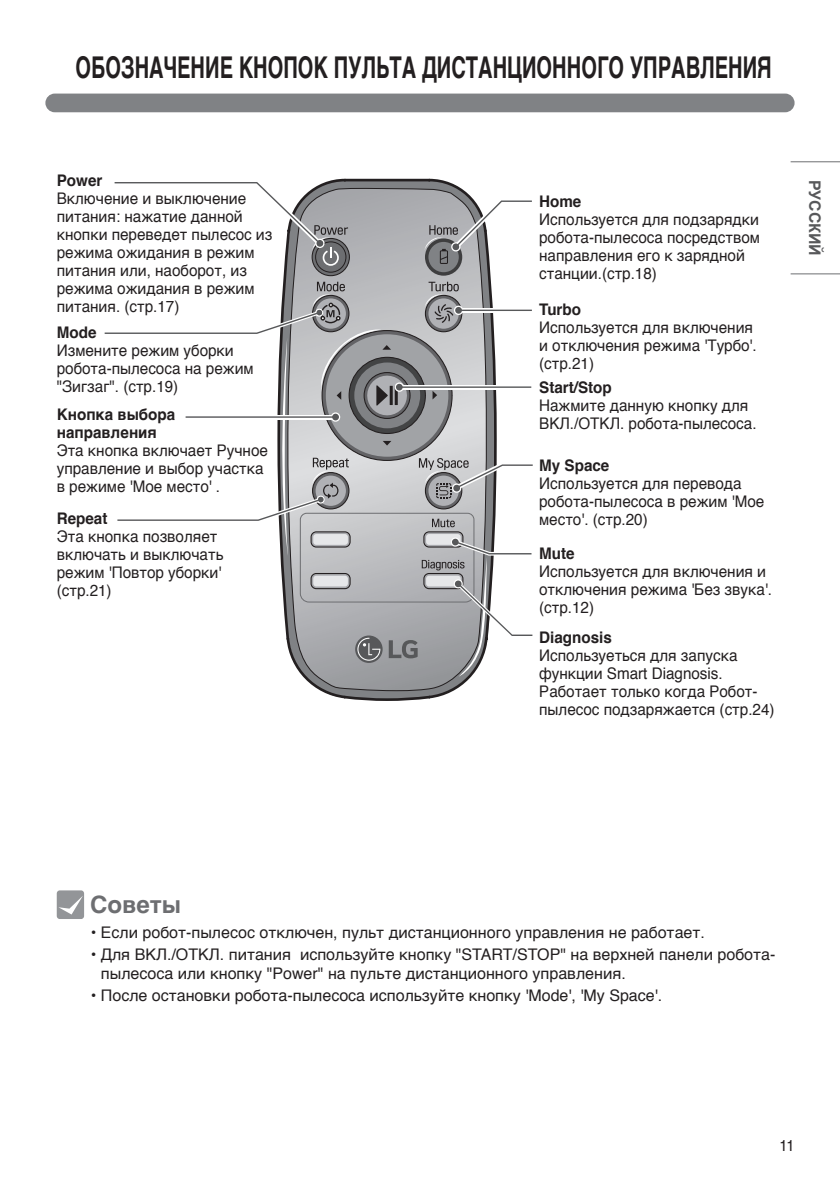
<style>
.page{position:relative;width:840px;height:1191px;background:#fff}
.page>*{position:absolute;margin:0;border:0;box-sizing:border-box;transform-origin:0 0}
.t1{font:700 30px "Helvetica";color:#231f20;scale:.67 1}
.t2{font:700 24px "Helvetica";color:#6d6e71}
.t3{font:16px/18px "Helvetica";color:#231f20;scale:.95 1}
.t4{font:16px/19.2px "Helvetica";color:#231f20}
.t5{font:700 16px/18px "Helvetica";color:#231f20;scale:.95 1}
.t6{font:700 16px "Arial";color:#57585a}
.t7{font:16px "Helvetica";color:#231f20;scale:.9 1}
</style>
<div class="page">
<div style="left:45px;top:94px;width:749px;height:18px;background:#808285;border-radius:9px"></div>
<hr style="left:790px;top:161px;width:49px;height:1px;background:#6d6e71">
<hr style="left:790px;top:273px;width:49px;height:1px;background:#6d6e71">
<div style="left:57px;top:890px;width:27px;height:29px;background:#939598;border-radius:3px"></div>
<svg style="left:59px;top:896px;width:24px;height:18px"></svg>
<svg style="left:302px;top:264px;width:189px;height:437px"></svg>
<svg style="left:283px;top:179px;width:205px;height:103px;background:#a9aaad"></svg>
<svg style="left:425px;top:238px;width:37px;height:38px"></svg>
<div style="left:428px;top:242px;width:30px;height:30px;background:#808285;border-radius:15px"></div>
<svg style="left:312px;top:238px;width:37px;height:38px"></svg>
<div style="left:311px;top:238px;width:39px;height:38px;border:1px solid #231f20;border-radius:19px"></div>
<svg style="left:424px;top:199px;width:108px;height:65px"></svg>
<svg style="left:114px;top:181px;width:234px;height:91px"></svg>
<svg style="left:104px;top:282px;width:429px;height:394px"></svg>
<h1 class="t1" style="left:75px;top:43px;width:1040px">ОБОЗНАЧЕНИЕ КНОПОК ПУЛЬТА ДИСТАНЦИОННОГО УПРАВЛЕНИЯ</h1>
<p class="t5" style="left:57px;top:172px;width:50px">Power</p>
<p class="t3" style="left:57px;top:190px;width:228px">Включение и выключение питания: нажатие данной кнопки переведет пылесос из режима ожидания в режим питания или, наоборот, из режима ожидания в режим питания. (стр.17)</p>
<p class="t5" style="left:539px;top:193px;width:46px">Home</p>
<p class="t3" style="left:539px;top:211px;width:234px">Используется для подзарядки робота-пылесоса посредством направления его к зарядной станции.(стр.18)</p>
<p class="t5" style="left:539px;top:300px;width:46px">Turbo</p>
<p class="t3" style="left:539px;top:318px;width:230px">Используется для включения и отключения режима 'Турбо'. (стр.21)</p>
<p class="t5" style="left:539px;top:379px;width:78px">Start/Stop</p>
<p class="t3" style="left:539px;top:397px;width:230px">Нажмите данную кнопку для<br>ВКЛ./ОТКЛ. робота-пылесоса.</p>
<p class="t5" style="left:539px;top:456px;width:75px">My Space</p>
<p class="t3" style="left:539px;top:474px;width:238px">Используется для перевода робота-пылесоса в режим 'Мое место'. (стр.20)</p>
<p class="t5" style="left:539px;top:544px;width:39px">Mute</p>
<p class="t3" style="left:539px;top:563px;width:246px">Используется для включения и отключения режима 'Без звука'. (стр.12)</p>
<p class="t5" style="left:539px;top:628px;width:78px">Diagnosis</p>
<p class="t3" style="left:539px;top:647px;width:249px">Используеться для запуска функции Smart Diagnosis.<br>Работает только когда Робот&shy;пылесос подзаряжается (стр.24)</p>
<p class="t5" style="left:57px;top:324px;width:43px">Mode</p>
<p class="t3" style="left:57px;top:342px;width:209px">Измените режим уборки робота-пылесоса на режим "Зигзаг". (стр.19)</p>
<p class="t5" style="left:57px;top:406px;width:126px">Кнопка выбора направления</p>
<p class="t3" style="left:57px;top:442px;width:224px">Эта кнопка включает Ручное управление и выбор участка в режиме 'Мое место' .</p>
<p class="t5" style="left:57px;top:509px;width:55px">Repeat</p>
<p class="t3" style="left:57px;top:528px;width:177px">Эта кнопка позволяет включать и выключать режим 'Повтор уборки' (стр.21)</p>
<p class="t6" style="left:824px;top:180px;width:78px;rotate:90deg">РУССКИЙ</p>
<h2 class="t2" style="left:90px;top:885px;width:92px">Советы</h2>
<p class="t4" style="left:91px;top:923px;width:615px">• Если робот-пылесос отключен, пульт дистанционного управления не работает.</p>
<p class="t4" style="left:101px;top:945px;width:675px;text-indent:-10px">• Для ВКЛ./ОТКЛ. питания используйте кнопку "START/STOP" на верхней панели робота&shy;пылесоса или кнопку "Power" на пульте дистанционного управления.</p>
<p class="t4" style="left:91px;top:986px;width:572px">• После остановки робота-пылесоса используйте кнопку 'Mode', 'My Space'.</p>
<p class="t7" style="left:779px;top:1135px;width:18px">11</p>
</div>
